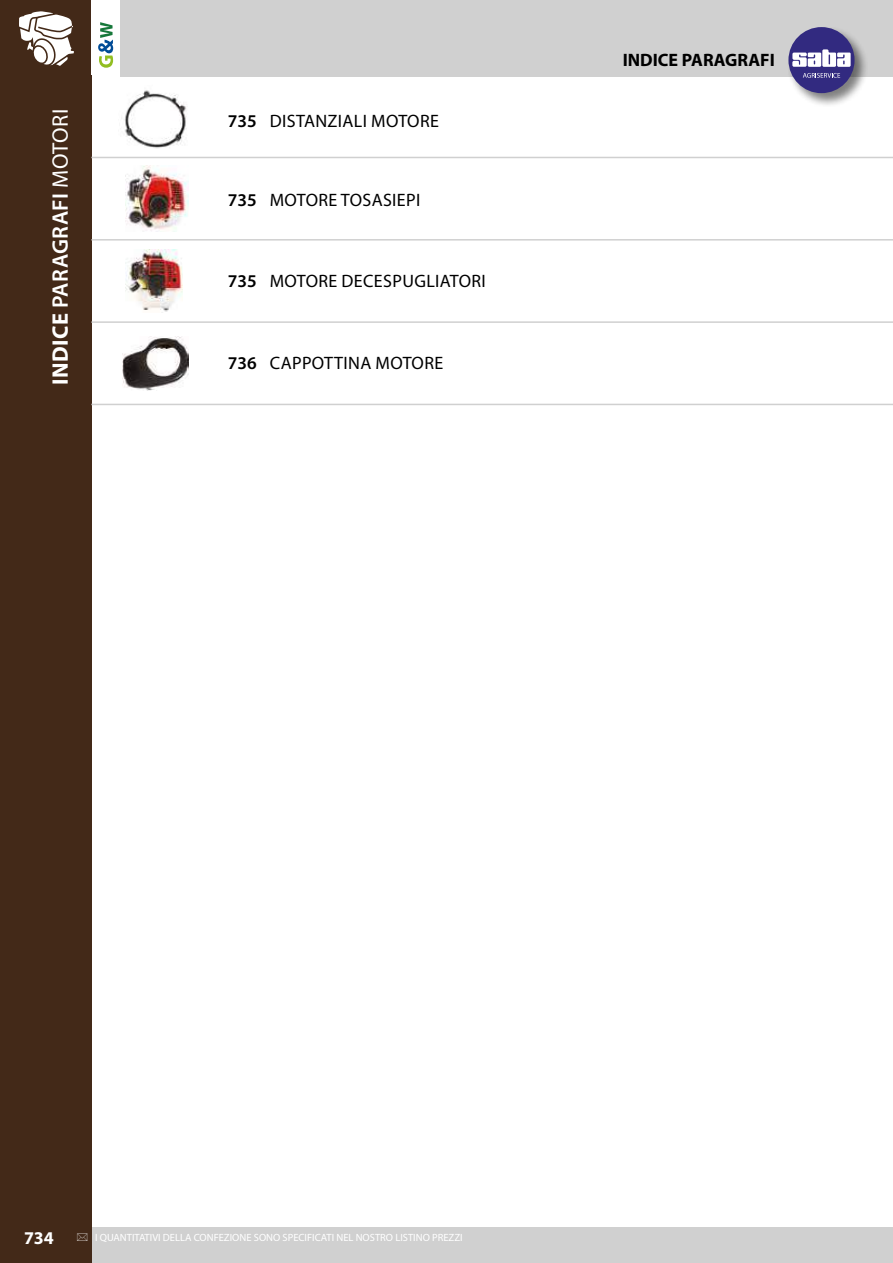
<style>
.page{position:relative;width:893px;height:1263px;background:#fff}
.page>*{position:absolute;margin:0;border:0;box-sizing:border-box;transform-origin:0 0}
.t1{font:600 22.5px "Myriad Pro";letter-spacing:.02em;color:#fff}
.t2{font:18px "Myriad Pro";letter-spacing:.02em;color:#000}
.t3{font:700 18px "Myriad Pro";color:#000}
.t4{font:700 18px "Myriad Pro";color:#fff}
.t5{font:10.5px "Myriad Pro";color:#fff}
.s1{font-weight:700}
.s2{font-weight:400}
.s3{font-weight:600}
</style>
<div class="page">
<div style="left:0;top:1227px;width:893px;height:36px;background:#d0d0d0"></div>
<div style="left:0;top:0;width:893px;height:77px;background:#d0d0d0"></div>
<div style="left:0;top:0;width:91px;height:77px;background:#432918"></div>
<div style="left:0;top:1227px;width:91px;height:36px;background:#432918"></div>
<div style="left:91px;top:0;width:29px;height:77px;background:#fff"></div>
<svg style="left:98px;top:22px;width:15px;height:46px"></svg>
<svg style="left:19px;top:11px;width:55px;height:55px"></svg>
<div style="left:0;top:75px;width:91px;height:1153px;background:#432918"></div>
<hr style="left:91px;top:321px;width:802px;height:2px;background:#d0d0d0">
<hr style="left:91px;top:404px;width:802px;height:1px;background:#d0d0d0">
<hr style="left:91px;top:157px;width:802px;height:1px;background:#d0d0d0">
<hr style="left:91px;top:239px;width:802px;height:2px;background:#d0d0d0">
<div style="left:787px;top:25px;width:82px;height:82px;background:#000;opacity:.5"></div>
<div style="left:788px;top:27px;width:66px;height:66px;background:#322a80;border-radius:50%"></div>
<svg style="left:803px;top:73px;width:37px;height:5px"></svg>
<svg style="left:792px;top:49px;width:59px;height:18px"></svg>
<img style="left:121px;top:90px;width:66px;height:58px">
<img style="left:126px;top:166px;width:62px;height:65px">
<img style="left:126px;top:250px;width:56px;height:62px">
<img style="left:123px;top:336px;width:65px;height:55px">
<p class="t1" style="left:46px;top:385px;width:278px;rotate:-90deg"><span class="s1">INDICE</span> PARAGRAFI <span class="s2">MOTORI</span></p>
<p class="t2" style="left:228px;top:109px;width:213px"><span class="s3">735</span> DISTANZIALI MOTORE</p>
<p class="t2" style="left:228px;top:189px;width:194px"><span class="s3">735</span> MOTORE TOSASIEPI</p>
<p class="t2" style="left:228px;top:270px;width:259px"><span class="s3">735</span> MOTORE DECESPUGLIATORI</p>
<p class="t2" style="left:228px;top:352px;width:217px"><span class="s3">736</span> CAPPOTTINA MOTORE</p>
<p class="t3" style="left:713px;top:47px;width:67px">MOTORI</p>
<p class="t3" style="left:623px;top:48px;width:154px">INDICE PARAGRAFI</p>
<p class="t4" style="left:24px;top:1226px;width:31px">734</p>
<p class="t5" style="left:95px;top:1231px;width:369px">I QUANTITATIVI DELLA CONFEZIONE SONO SPECIFICATI NEL NOSTRO LISTINO PREZZI</p>
</div>
